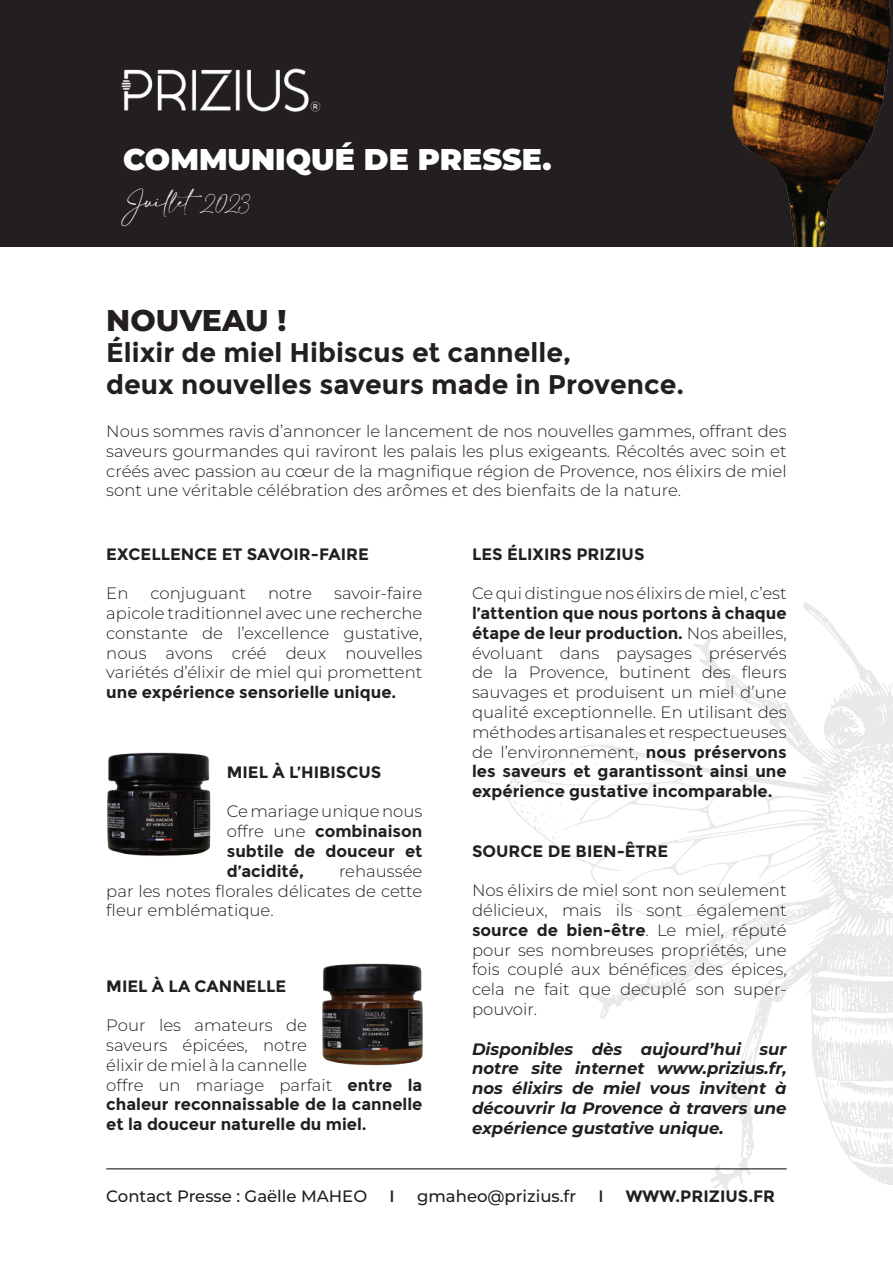
<style>
.page{position:relative;width:893px;height:1263px;background:#fff}
.page>*{position:absolute;margin:0;border:0;box-sizing:border-box;transform-origin:0 0}
.t1{font:900 30px "Montserrat";color:#fff}
.t2{font:800 30px "Montserrat";color:#231f20}
.t3{font:700 27px/31.5px "Montserrat";color:#231f20}
.t4{font:300 16.5px/19.8px "Montserrat";color:#231f20;text-align:justify}
.t5{font:700 16.5px/19.8px "Montserrat";color:#231f20;text-align:justify}
.t6{font:italic 700 16.5px/19.8px "Montserrat";color:#231f20;text-align:justify}
.t7{font:500 16.5px "Montserrat";color:#231f20}
.t8{font:16.5px "Montserrat";color:#231f20}
.t9{font:15.15px "Amalfi Coast";color:#fff}
.s1{font-size:9.45px}
.s2{font-weight:300}
.s3{font-weight:700}
</style>
<div class="page">
<div style="left:0;top:0;width:893px;height:247px;background:#231f20"></div>
<img style="left:121px;top:68px;width:199px;height:44px">
<img style="left:732px;top:0;width:160px;height:247px">
<hr style="left:106px;top:1168px;width:681px;height:1px;background:#231f20">
<svg style="left:506px;top:602px;width:387px;height:588px"></svg>
<svg style="left:808px;top:766px;width:74px;height:118px"></svg>
<svg style="left:525px;top:766px;width:11px;height:14px"></svg>
<svg style="left:509px;top:790px;width:60px;height:59px"></svg>
<svg style="left:635px;top:759px;width:9px;height:9px"></svg>
<svg style="left:650px;top:764px;width:3px;height:4px"></svg>
<svg style="left:544px;top:748px;width:84px;height:29px"></svg>
<svg style="left:752px;top:1041px;width:4px;height:3px"></svg>
<svg style="left:751px;top:923px;width:9px;height:7px"></svg>
<svg style="left:721px;top:937px;width:11px;height:7px"></svg>
<svg style="left:842px;top:707px;width:10px;height:8px"></svg>
<svg style="left:846px;top:890px;width:3px;height:6px"></svg>
<svg style="left:876px;top:898px;width:17px;height:7px"></svg>
<svg style="left:827px;top:1081px;width:66px;height:17px"></svg>
<svg style="left:816px;top:1025px;width:11px;height:14px"></svg>
<svg style="left:840px;top:1024px;width:33px;height:15px"></svg>
<svg style="left:889px;top:1131px;width:4px;height:11px"></svg>
<svg style="left:842px;top:1127px;width:41px;height:21px"></svg>
<img style="left:107px;top:752px;width:104px;height:104px">
<img style="left:322px;top:963px;width:100px;height:103px">
<h1 class="t1" style="left:123px;top:140px;width:430px">COMMUNIQUÉ DE PRESSE.</h1>
<p class="t9" style="left:121px;top:193px;width:132px">Juillet<span class="s1">2023</span></p>
<h1 class="t2" style="left:106px;top:300px;width:182px">NOUVEAU !</h1>
<h2 class="t3" style="left:106px;top:337px;width:579px">Élixir de miel Hibiscus et cannelle,<br>deux nouvelles saveurs made in Provence.</h2>
<p class="t4" style="left:106px;top:421px;width:682px">Nous sommes ravis d’annoncer le lancement de nos nouvelles gammes, offrant des saveurs gourmandes qui raviront les palais les plus exigeants. Récoltés avec soin et créés avec passion au cœur de la magnifique région de Provence, nos élixirs de miel sont une véritable célébration des arômes et des bienfaits de la nature.</p>
<p class="t5" style="left:106px;top:544px;width:264px">EXCELLENCE ET SAVOIR-FAIRE</p>
<p class="t4" style="left:106px;top:583px;width:24px">En</p>
<p class="t4" style="left:151px;top:583px;width:97px">conjuguant</p>
<p class="t4" style="left:268px;top:583px;width:46px">notre</p>
<p class="t4" style="left:106px;top:583px;width:318px;text-indent:228px">savoir-faire apicole traditionnel avec une recherche constante de l’excellence gustative, nous avons créé deux nouvelles variétés d’élixir de miel qui promettent</p>
<p class="t5" style="left:106px;top:682px;width:291px">une expérience sensorielle unique.</p>
<p class="t5" style="left:227px;top:762px;width:156px">MIEL À L’HIBISCUS</p>
<p class="t5" style="left:227px;top:802px;width:197px"><span class="s2">Ce mariage unique nous offre une</span> combinaison subtile de douceur et d’acidité,</p>
<p class="t4" style="left:106px;top:861px;width:318px;text-indent:233px">rehaussée par les notes florales délicates de cette fleur emblématique.</p>
<p class="t5" style="left:106px;top:976px;width:181px">MIEL À LA CANNELLE</p>
<p class="t4" style="left:106px;top:1015px;width:318px;text-align:left">Pour les amateurs de<br>saveurs épicées, notre<br>élixir de miel à la cannelle<br>offre un mariage parfait <span class="s3">entre la chaleur reconnaissable de la cannelle et la douceur naturelle du miel.</span></p>
<p class="t5" style="left:472px;top:544px;width:174px">LES ÉLIXIRS PRIZIUS</p>
<p class="t4" style="left:472px;top:583px;width:316px">Ce qui distingue nos élixirs de miel, c’est</p>
<p class="t4" style="left:472px;top:603px;width:316px"><span class="s3">l’attention que nous portons à chaque étape de leur production.</span> Nos abeilles, évoluant dans paysages préservés de la Provence, butinent des fleurs sauvages et produisent un miel d’une qualité exceptionnelle. En utilisant des méthodes artisanales et respectueuses de l’environnement, <span class="s3">nous préservons les saveurs et garantissont ainsi une expérience gustative incomparable.</span></p>
<p class="t5" style="left:472px;top:841px;width:198px">SOURCE DE BIEN-ÊTRE</p>
<p class="t4" style="left:472px;top:880px;width:316px">Nos élixirs de miel sont non seulement délicieux, mais ils sont également <span class="s3">source de bien-être</span>. Le miel, réputé pour ses nombreuses propriétés, une fois couplé aux bénéfices des épices, cela ne fait que decuplé son super&shy;pouvoir.</p>
<p class="t6" style="left:472px;top:1038px;width:316px">Disponibles dès aujourd’hui sur notre site internet www.prizius.fr, nos élixirs de miel vous invitent à découvrir la Provence à travers une expérience gustative unique.</p>
<p class="t7" style="left:106px;top:1185px;width:262px">Contact Presse : Gaëlle MAHEO</p>
<p class="t8" style="left:389px;top:1186px;width:7px">I</p>
<p class="t7" style="left:417px;top:1185px;width:161px">gmaheo@prizius.fr</p>
<p class="t8" style="left:598px;top:1186px;width:7px">I</p>
<p class="t5" style="left:626px;top:1186px;width:151px">WWW.PRIZIUS.FR</p>
</div>
